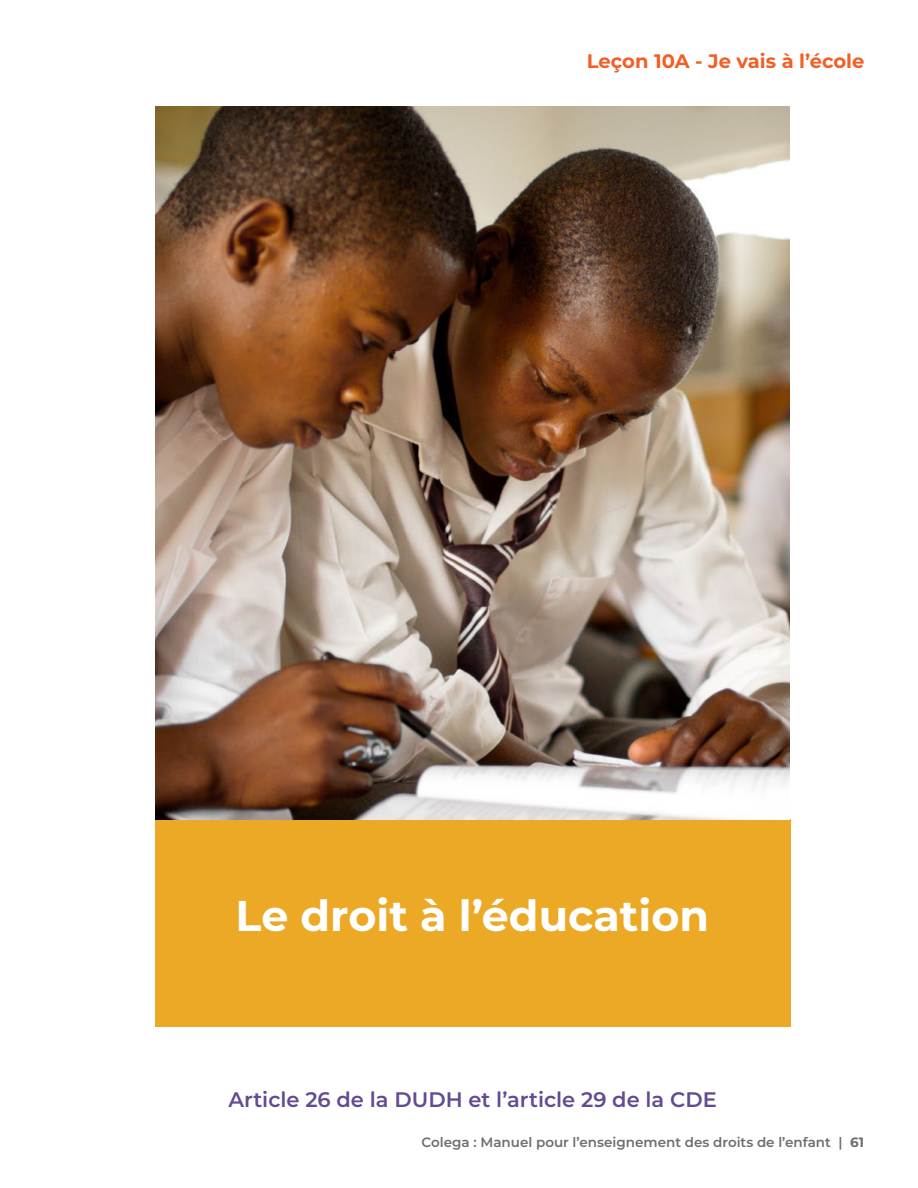
<style>
.page{position:relative;width:918px;height:1188px;background:#fff}
.page>*{position:absolute;margin:0;border:0;box-sizing:border-box;transform-origin:0 0}
.t1{font:700 42.9px "Montserrat";color:#fff}
.t2{font:600 21px "Montserrat";color:#644b91}
.t3{font:700 19.5px "Montserrat";color:#f15f27}
.t4{font:600 13.5px "Montserrat";color:#6d6e71}
.s1{font-weight:700}
</style>
<div class="page">
<div style="left:155px;top:819px;width:635px;height:208px;background:#eba925"></div>
<img style="left:155px;top:107px;width:635px;height:712px">
<h3 class="t3" style="left:587px;top:47px;width:279px">Leçon 10A - Je vais à l’école</h3>
<h1 class="t1" style="left:236px;top:885px;width:475px">Le droit à l’éducation</h1>
<h2 class="t2" style="left:229px;top:1085px;width:490px">Article 26 de la DUDH et l’article 29 de la CDE</h2>
<p class="t4" style="left:422px;top:1133px;width:444px">Colega : Manuel pour l’enseignement des droits de l’enfant | <span class="s1">61</span></p>
</div>
